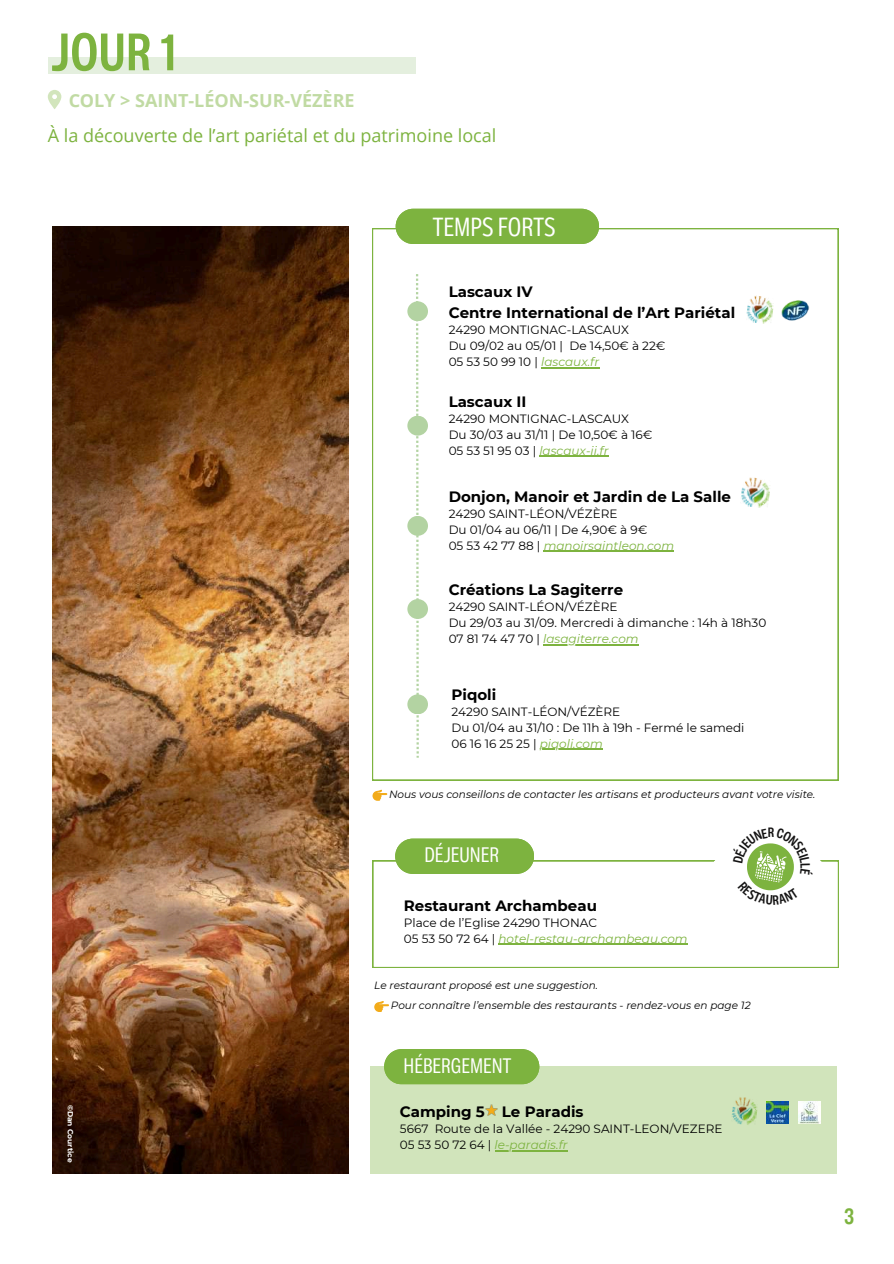
<style>
.page{position:relative;width:894px;height:1264px;background:#fff}
.page>*{position:absolute;margin:0;border:0;box-sizing:border-box;transform-origin:0 0}
.t1{font:700 52.5px "Body Text Slim";color:#7db33f}
.t2{font:26.1px "Body Text Slim";color:#fff}
.t3{font:700 22.5px "Body Text Slim";color:#7db33f}
.t4{font:21px "Body Text Slim";color:#fff}
.t5{font:18px "Open Sans";color:#7db33f}
.t6{font:700 18px "Open Sans";color:#7db33f}
.t7{font:700 15px/21px "Montserrat";color:#000}
.t8{font:12px/16px "Montserrat";color:#000}
.t9{font:italic 10.5px/19.2px "Montserrat";color:#000}
.t10{font:700 7.5px "Montserrat";color:#fff}
.s1{font-style:italic;color:#7db33f}
</style>
<div class="page">
<svg style="left:372px;top:228px;width:466px;height:552px"></svg>
<div style="left:395px;top:209px;width:204px;height:35px;background:#7db33f"></div>
<div style="left:407px;top:301px;width:21px;height:20px;background:#b3d3a2;border-radius:50%"></div>
<svg style="left:416px;top:274px;width:2px;height:483px"></svg>
<div style="left:407px;top:416px;width:21px;height:19px;background:#b3d3a2;border-radius:50%"></div>
<div style="left:407px;top:516px;width:21px;height:20px;background:#b3d3a2;border-radius:50%"></div>
<svg style="left:372px;top:860px;width:466px;height:107px"></svg>
<svg style="left:395px;top:838px;width:138px;height:35px;background:#84b749"></svg>
<div style="left:407px;top:599px;width:21px;height:20px;background:#b3d3a2;border-radius:50%"></div>
<div style="left:407px;top:694px;width:21px;height:20px;background:#b3d3a2;border-radius:50%"></div>
<img style="left:52px;top:226px;width:296px;height:947px">
<div style="left:370px;top:1066px;width:466px;height:107px;background:#d1e4bb"></div>
<div style="left:384px;top:1049px;width:155px;height:35px;background:#7db33f;border-radius:18px"></div>
<svg style="left:384px;top:1049px;width:155px;height:34px"></svg>
<hr style="left:494px;top:1150px;width:73px;height:1px;background:#7db33f">
<svg style="left:485px;top:1104px;width:12px;height:11px"></svg>
<svg style="left:372px;top:789px;width:15px;height:11px"></svg>
<svg style="left:374px;top:1001px;width:15px;height:10px"></svg>
<img style="left:766px;top:1100px;width:22px;height:23px">
<img style="left:730px;top:1096px;width:28px;height:29px">
<img style="left:798px;top:1100px;width:22px;height:23px">
<img style="left:774px;top:297px;width:44px;height:25px">
<hr style="left:541px;top:367px;width:58px;height:1px;background:#7db33f">
<hr style="left:498px;top:943px;width:189px;height:1px;background:#7db33f">
<hr style="left:539px;top:455px;width:69px;height:1px;background:#7db33f">
<hr style="left:543px;top:551px;width:131px;height:1px;background:#7db33f">
<hr style="left:543px;top:644px;width:95px;height:1px;background:#7db33f">
<hr style="left:539px;top:748px;width:63px;height:1px;background:#7db33f">
<img style="left:745px;top:295px;width:29px;height:30px">
<img style="left:739px;top:476px;width:32px;height:33px">
<div style="left:48px;top:57px;width:367px;height:16px;background:#e4efde"></div>
<svg style="left:48px;top:90px;width:13px;height:19px"></svg>
<svg style="left:712px;top:843px;width:110px;height:62px"></svg>
<h1 class="t1" style="left:51px;top:22px;width:127px">JOUR 1</h1>
<h3 class="t6" style="left:68px;top:88px;width:288px">COLY &gt; SAINT-LÉON-SUR-VÉZÈRE</h3>
<h3 class="t5" style="left:48px;top:123px;width:450px">À la découverte de l’art pariétal et du patrimoine local</h3>
<h2 class="t2" style="left:432px;top:211px;width:124px">TEMPS FORTS</h2>
<p class="t7" style="left:448px;top:281px;width:288px">Lascaux IV<br>Centre International de l’Art Pariétal</p>
<p class="t8" style="left:448px;top:322px;width:218px">24290 MONTIGNAC-LASCAUX<br>Du 09/02 au 05/01 | De 14,50€ à 22€<br>05 53 50 99 10 | <span class="s1">lascaux.fr</span></p>
<p class="t7" style="left:448px;top:390px;width:79px">Lascaux II</p>
<p class="t8" style="left:448px;top:410px;width:205px">24290 MONTIGNAC-LASCAUX<br>Du 30/03 au 31/11 | De 10,50€ à 16€<br>05 53 51 95 03 | <span class="s1">lascaux-ii.fr</span></p>
<p class="t7" style="left:448px;top:486px;width:284px">Donjon, Manoir et Jardin de La Salle</p>
<p class="t8" style="left:448px;top:505px;width:227px">24290 SAINT-LÉON/VÉZÈRE<br>Du 01/04 au 06/11 | De 4,90€ à 9€<br>05 53 42 77 88 | <span class="s1">manoirsaintleon.com</span></p>
<p class="t7" style="left:448px;top:579px;width:176px">Créations La Sagiterre</p>
<p class="t8" style="left:448px;top:598px;width:319px">24290 SAINT-LÉON/VÉZÈRE<br>Du 29/03 au 31/09. Mercredi à dimanche : 14h à 18h30<br>07 81 74 47 70 | <span class="s1">lasagiterre.com</span></p>
<p class="t7" style="left:451px;top:683px;width:46px">Piqoli</p>
<p class="t8" style="left:451px;top:703px;width:294px">24290 SAINT-LÉON/VÉZÈRE<br>Du 01/04 au 31/10 : De 11h à 19h - Fermé le samedi<br>06 16 16 25 25 | <span class="s1">piqoli.com</span></p>
<p class="t9" style="left:389px;top:785px;width:428px">Nous vous conseillons de contacter les artisans et producteurs avant votre visite.</p>
<h3 class="t4" style="left:424px;top:842px;width:76px">DÉJEUNER</h3>
<p class="t7" style="left:404px;top:895px;width:194px">Restaurant Archambeau</p>
<p class="t8" style="left:404px;top:914px;width:285px">Place de l’Eglise 24290 THONAC<br>05 53 50 72 64 | <span class="s1">hotel-restau-archambeau.com</span></p>
<p class="t9" style="left:390px;top:975px;width:361px;text-indent:-17px">Le restaurant proposé est une suggestion.<br>Pour connaître l’ensemble des restaurants - rendez-vous en page 12</p>
<p class="t10" style="left:75px;top:1104px;width:59px;rotate:90deg">©Dan Courtice</p>
<h3 class="t4" style="left:403px;top:1053px;width:109px">HÉBERGEMENT</h3>
<p class="t7" style="left:400px;top:1101px;width:185px">Camping 5 Le Paradis</p>
<p class="t8" style="left:400px;top:1120px;width:324px">5667 Route de la Vallée - 24290 SAINT-LEON/VEZERE<br>05 53 50 72 64 | <span class="s1">le-paradis.fr</span></p>
<h3 class="t3" style="left:843px;top:1203px;width:12px">3</h3>
</div>
